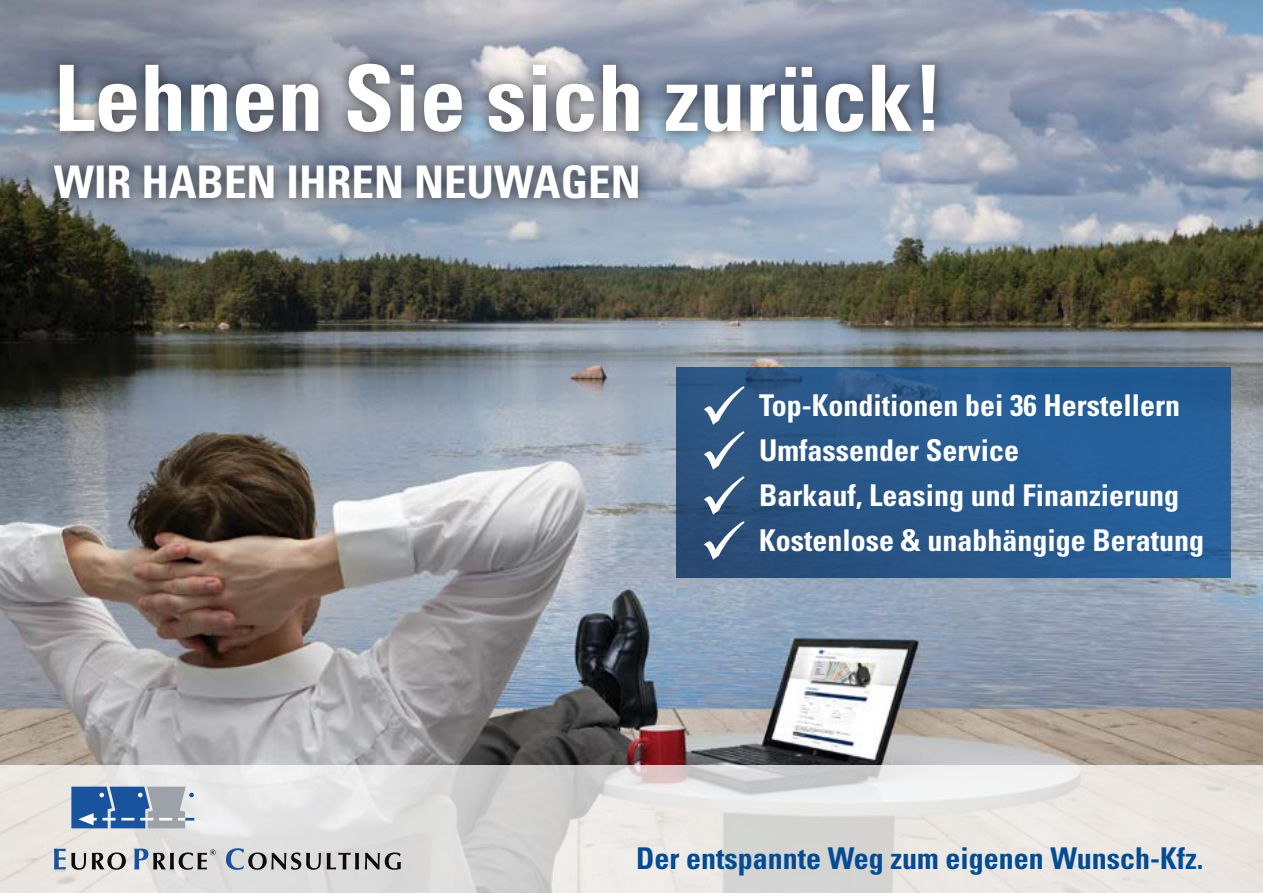
<style>
.page{position:relative;width:1263px;height:893px;background:#fff}
.page>*{position:absolute;margin:0;border:0;box-sizing:border-box;transform-origin:0 0}
.t1{font:700 condensed 91.5px "Univers LT Std";color:#fff}
.t2{font:60px/45px "Wingdings";color:#fff;text-align:justify}
.t3{font:700 condensed 45px "Univers LT Std";color:#fff}
.t4{font:700 condensed 30px/45px "Univers LT Std";color:#fff}
.t5{font:700 condensed 30px "Univers LT Std";color:#034b93}
</style>
<div class="page">
<img style="left:0;top:0;width:1262px;height:893px">
<svg style="left:1px;top:765px;width:1262px;height:128px;background:#e2e1df"></svg>
<div style="left:41px;top:50px;width:907px;height:163px;background:#231f20;opacity:.8"></div>
<div style="left:676px;top:368px;width:554px;height:209px;background:linear-gradient(to right,#2c507b,#25619d)"></div>
<svg style="left:54px;top:849px;width:32px;height:21px"></svg>
<svg style="left:92px;top:852px;width:34px;height:18px"></svg>
<svg style="left:134px;top:849px;width:82px;height:21px;background:#9fa3aa"></svg>
<svg style="left:226px;top:848px;width:95px;height:22px;background:#a5a8ad"></svg>
<svg style="left:327px;top:853px;width:32px;height:16px"></svg>
<svg style="left:365px;top:852px;width:36px;height:18px"></svg>
<svg style="left:71px;top:787px;width:123px;height:41px;background:#6384af"></svg>
<h1 class="t1" style="left:54px;top:42px;width:891px">Lehnen Sie sich zurück!</h1>
<h3 class="t3" style="left:54px;top:155px;width:588px">Wir haben Ihren Neuwagen</h3>
<h2 class="t2" style="left:699px;top:389px;width:49px">✓ ✓ ✓ ✓</h2>
<p class="t4" style="left:759px;top:383px;width:446px">Top-Konditionen bei 36 Herstellern<br>Umfassender Service<br>Barkauf, Leasing und Finanzierung<br>Kostenlose &amp; unabhängige Beratung</p>
<p class="t5" style="left:636px;top:840px;width:569px">Der entspannte Weg zum eigenen Wunsch-Kfz.</p>
</div>
